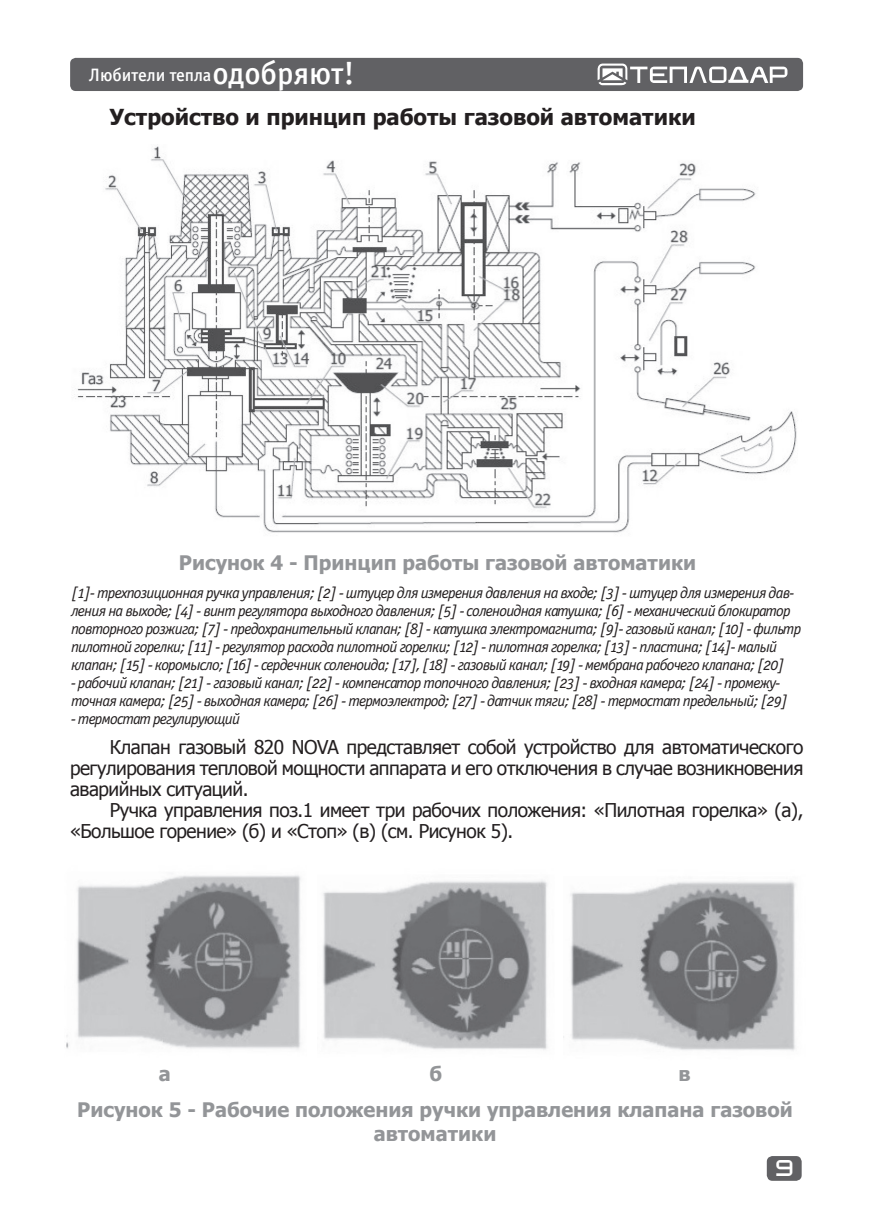
<style>
.page{position:relative;width:874px;height:1225px;background:#fff}
.page>*{position:absolute;margin:0;border:0;box-sizing:border-box;transform-origin:0 0}
.t1{font:700 22px "Tahoma";color:#231f20}
.t2{font:700 20px/24px "Tahoma";color:#939598;text-align:center}
.t3{font:19px/21px "Tahoma";letter-spacing:-.025em;color:#231f20;text-align:justify}
.t4{font:18px "Officina Sans Medium C";letter-spacing:-.005em;color:#fff}
.t5{font:italic 16px/18px "Officina Sans Book OSC";letter-spacing:-.05em;color:#231f20}
.t6{font:16px "teplodar";color:#fff}
.s1{font-size:32px}
</style>
<div class="page">
<div style="left:766px;top:1156px;width:35px;height:24px;background:#616164;border-radius:6px"></div>
<div style="left:70px;top:58px;width:732px;height:33px;background:#616164;border-radius:6px"></div>
<svg style="left:597px;top:63px;width:190px;height:22px"></svg>
<img style="left:74px;top:146px;width:723px;height:387px">
<img style="left:66px;top:875px;width:235px;height:174px">
<img style="left:323px;top:880px;width:225px;height:170px">
<img style="left:563px;top:881px;width:233px;height:170px">
<p class="t4" style="left:89px;top:65px;width:267px">Любители тепла<span class="s1">одобряют!</span></p>
<h1 class="t1" style="left:109px;top:101px;width:587px">Устройство и принцип работы газовой автоматики</h1>
<p class="t2" style="left:179px;top:549px;width:518px">Рисунок 4 - Принцип работы газовой автоматики</p>
<p class="t5" style="left:71px;top:583px;width:731px">[1]- трехпозиционная ручка управления; [2] - штуцер для измерения давления на входе; [3] - штуцер для измерения дав&shy;ления на выходе; [4] - винт регулятора выходного давления; [5] - соленоидная катушка; [6] - механический блокиратор повторного розжига; [7] - предохранительный клапан; [8] - катушка электромагнита; [9]- газовый канал; [10] - фильтр пилотной горелки; [11] - регулятор расхода пилотной горелки; [12] - пилотная горелка; [13] - пластина; [14]- малый клапан; [15] - коромысло; [16] - сердечник соленоида; [17], [18] - газовый канал; [19] - мембрана рабочего клапана; [20]</p>
<p class="t5" style="left:71px;top:673px;width:718px">- рабочий клапан; [21] - газовый канал; [22] - компенсатор топочного давления; [23] - входная камера; [24] - промежу&shy;точная камера; [25] - выходная камера; [26] - термоэлектрод; [27] - датчик тяги; [28] - термостат предельный; [29]</p>
<p class="t5" style="left:71px;top:709px;width:170px">- термостат регулирующий</p>
<p class="t3" style="left:70px;top:735px;width:734px;text-indent:40px">Клапан газовый 820 NOVA представляет собой устройство для автоматического регулирования тепловой мощности аппарата и его отключения в случае возникновения аварийных ситуаций.</p>
<p class="t3" style="left:70px;top:798px;width:734px;text-indent:40px">Ручка управления поз.1 имеет три рабочих положения: «Пилотная горелка» (а), «Большое горение» (б) и «Стоп» (в) (см. Рисунок 5).</p>
<p class="t2" style="left:159px;top:1060px;width:13px">а</p>
<p class="t2" style="left:429px;top:1060px;width:14px">б</p>
<p class="t2" style="left:678px;top:1060px;width:14px">в</p>
<p class="t2" style="left:77px;top:1096px;width:716px">Рисунок 5 - Рабочие положения ручки управления клапана газовой автоматики</p>
<p class="t6" style="left:776px;top:1161px;width:18px">9</p>
</div>
